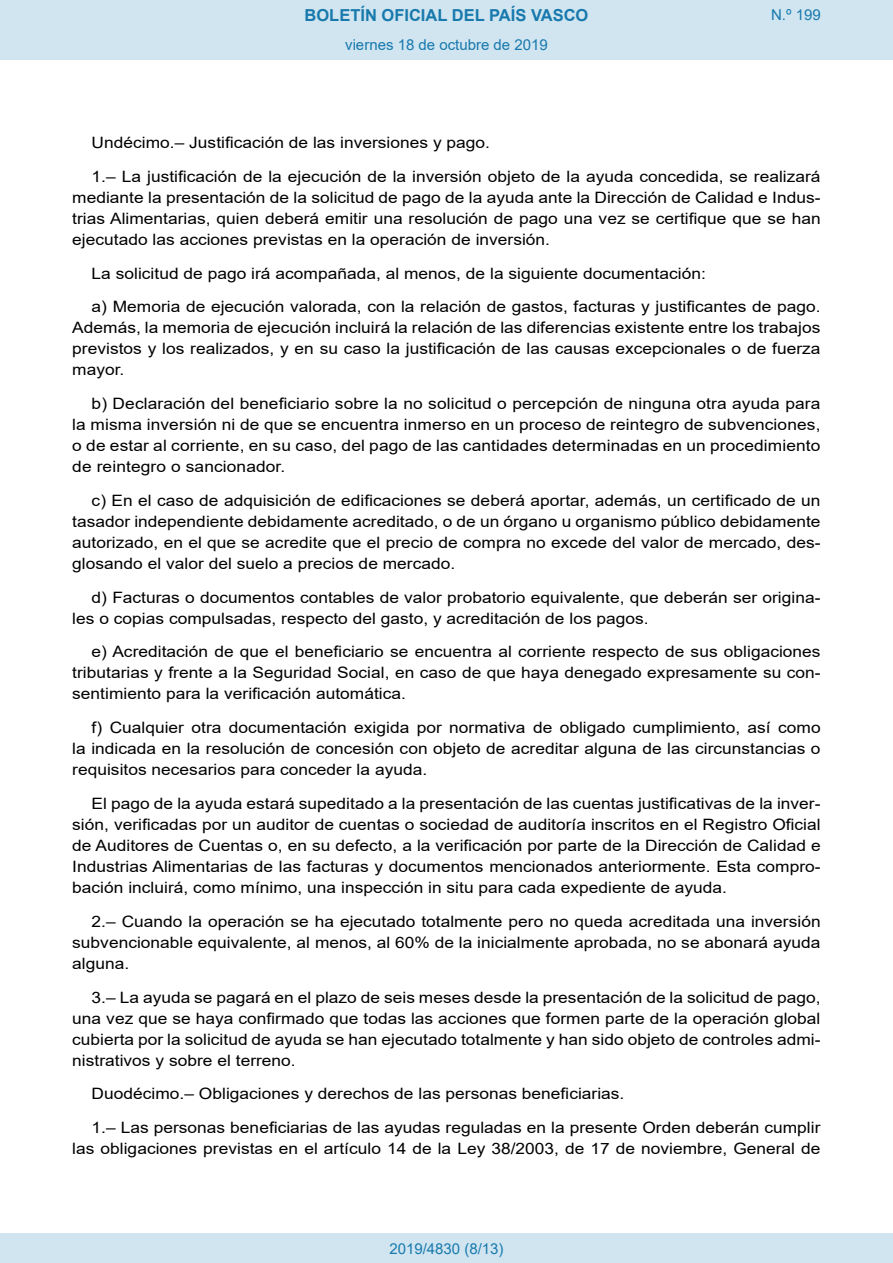
<style>
.page{position:relative;width:893px;height:1263px;background:#fff}
.page>*{position:absolute;margin:0;border:0;box-sizing:border-box;transform-origin:0 0}
.t1{font:700 16.5px "Arial";color:#1879ad}
.BOPVDetalle{font:15.6px/21px "Arial";color:#000;text-align:justify;scale:1.11 1}
.Paginacion_Centro{font:15px "Arial";color:#1879ad}
</style>
<div class="page">
<div style="left:0;top:0;width:893px;height:60px;background:#d0e5f0"></div>
<div style="left:0;top:1233px;width:893px;height:30px;background:#d0e5f0"></div>
<p class="t1" style="left:305px;top:3px;width:285px">BOLETÍN OFICIAL DEL PAÍS VASCO</p>
<p class="Paginacion_Centro" style="left:345px;top:35px;width:204px">viernes 18 de octubre de 2019</p>
<p class="Paginacion_Centro" style="left:771px;top:5px;width:51px">N.º 199</p>
<p class="BOPVDetalle" style="left:92px;top:132px;width:360px">Undécimo.– Justificación de las inversiones y pago.</p>
<p class="BOPVDetalle" style="left:72px;top:166px;width:676px;text-indent:19px">1.– La justificación de la ejecución de la inversión objeto de la ayuda concedida, se realizará mediante la presentación de la solicitud de pago de la ayuda ante la Dirección de Calidad e Indus&shy;trias Alimentarias, quien deberá emitir una resolución de pago una vez se certifique que se han ejecutado las acciones previstas en la operación de inversión.</p>
<p class="BOPVDetalle" style="left:92px;top:263px;width:555px">La solicitud de pago irá acompañada, al menos, de la siguiente documentación:</p>
<p class="BOPVDetalle" style="left:72px;top:296px;width:676px;text-indent:19px">a) Memoria de ejecución valorada, con la relación de gastos, facturas y justificantes de pago.<br>Además, la memoria de ejecución incluirá la relación de las diferencias existente entre los trabajos previstos y los realizados, y en su caso la justificación de las causas excepcionales o de fuerza mayor.</p>
<p class="BOPVDetalle" style="left:72px;top:393px;width:675px;text-indent:19px">b) Declaración del beneficiario sobre la no solicitud o percepción de ninguna otra ayuda para la misma inversión ni de que se encuentra inmerso en un proceso de reintegro de subvenciones, o de estar al corriente, en su caso, del pago de las cantidades determinadas en un procedimiento de reintegro o sancionador.</p>
<p class="BOPVDetalle" style="left:72px;top:490px;width:676px;text-indent:19px">c) En el caso de adquisición de edificaciones se deberá aportar, además, un certificado de un tasador independiente debidamente acreditado, o de un órgano u organismo público debidamente autorizado, en el que se acredite que el precio de compra no excede del valor de mercado, des&shy;glosando el valor del suelo a precios de mercado.</p>
<p class="BOPVDetalle" style="left:72px;top:587px;width:676px;text-indent:19px">d) Facturas o documentos contables de valor probatorio equivalente, que deberán ser origina&shy;les o copias compulsadas, respecto del gasto, y acreditación de los pagos.</p>
<p class="BOPVDetalle" style="left:72px;top:641px;width:676px;text-indent:19px">e) Acreditación de que el beneficiario se encuentra al corriente respecto de sus obligaciones tributarias y frente a la Seguridad Social, en caso de que haya denegado expresamente su con&shy;sentimiento para la verificación automática.</p>
<p class="BOPVDetalle" style="left:72px;top:717px;width:676px;text-indent:19px">f) Cualquier otra documentación exigida por normativa de obligado cumplimiento, así como la indicada en la resolución de concesión con objeto de acreditar alguna de las circunstancias o requisitos necesarios para conceder la ayuda.</p>
<p class="BOPVDetalle" style="left:72px;top:793px;width:676px;text-indent:19px">El pago de la ayuda estará supeditado a la presentación de las cuentas justificativas de la inver&shy;sión, verificadas por un auditor de cuentas o sociedad de auditoría inscritos en el Registro Oficial de Auditores de Cuentas o, en su defecto, a la verificación por parte de la Dirección de Calidad e Industrias Alimentarias de las facturas y documentos mencionados anteriormente. Esta compro&shy;bación incluirá, como mínimo, una inspección in situ para cada expediente de ayuda.</p>
<p class="BOPVDetalle" style="left:72px;top:911px;width:676px;text-indent:19px">2.– Cuando la operación se ha ejecutado totalmente pero no queda acreditada una inversión subvencionable equivalente, al menos, al 60% de la inicialmente aprobada, no se abonará ayuda alguna.</p>
<p class="BOPVDetalle" style="left:72px;top:986px;width:676px;text-indent:19px">3.– La ayuda se pagará en el plazo de seis meses desde la presentación de la solicitud de pago, una vez que se haya confirmado que todas las acciones que formen parte de la operación global cubierta por la solicitud de ayuda se han ejecutado totalmente y han sido objeto de controles admi&shy;nistrativos y sobre el terreno.</p>
<p class="BOPVDetalle" style="left:92px;top:1083px;width:481px">Duodécimo.– Obligaciones y derechos de las personas beneficiarias.</p>
<p class="BOPVDetalle" style="left:72px;top:1117px;width:676px;text-align:right">1.– Las personas beneficiarias de las ayudas reguladas en la presente Orden deberán cumplir las obligaciones previstas en el artículo 14 de la Ley 38/2003, de 17 de noviembre, General de</p>
<p class="Paginacion_Centro" style="left:389px;top:1238px;width:116px">2019/4830 (8/13)</p>
</div>
